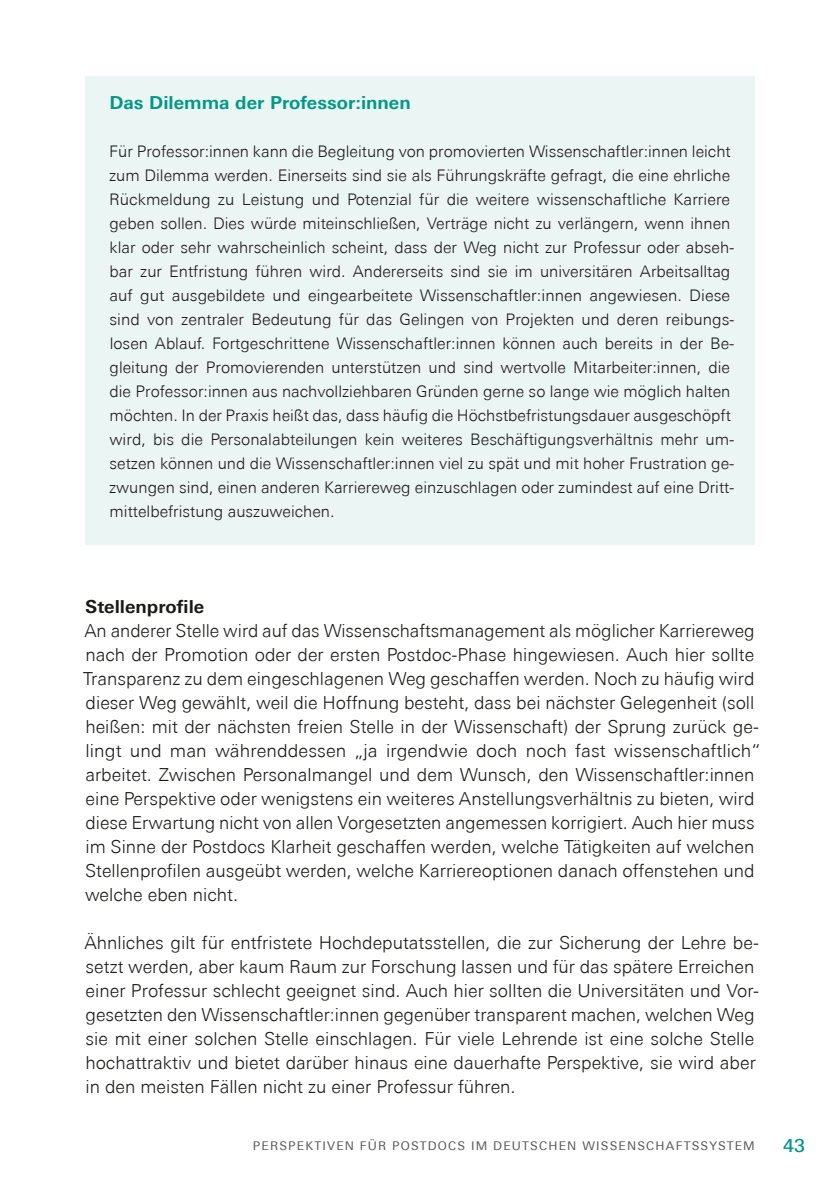
<style>
.page{position:relative;width:840px;height:1191px;background:#fff}
.page>*{position:absolute;margin:0;border:0;box-sizing:border-box;transform-origin:0 0}
.t1{font:300 18px/24px "Univers Next Pro";color:#1a1a18}
.t2{font:700 18px "Univers Next Pro";color:#009986}
.t3{font:700 18px "Univers Next Pro";color:#1a1a18}
.t4{font:500 18px "Univers Next Pro";color:#009986}
.t5{font:300 16px/24px "Univers Next Pro";color:#1a1a18}
.t6{font:12px "Univers Next Pro";letter-spacing:.1em;color:#565656}
</style>
<div class="page">
<div style="left:85px;top:76px;width:669px;height:60px;background:#ebf5f4"></div>
<div style="left:85px;top:111px;width:669px;height:433px;background:#ebf5f4"></div>
<p class="t2" style="left:109px;top:92px;width:303px">Das Dilemma der Professor:innen</p>
<p class="t5" style="left:109px;top:139px;width:626px">Für Professor:innen kann die Begleitung von promovierten Wissenschaftler:innen leicht zum Dilemma werden. Einerseits sind sie als Führungskräfte gefragt, die eine ehrliche Rückmeldung zu Leistung und Potenzial für die weitere wissenschaftliche Karriere geben sollen. Dies würde miteinschließen, Verträge nicht zu verlängern, wenn ihnen klar oder sehr wahrscheinlich scheint, dass der Weg nicht zur Professur oder abseh&shy;bar zur Entfristung führen wird. Andererseits sind sie im universitären Arbeitsalltag auf gut ausgebildete und eingearbeitete Wissenschaftler:innen angewiesen. Diese sind von zentraler Bedeutung für das Gelingen von Projekten und deren reibungs&shy;losen Ablauf. Fortgeschrittene Wissenschaftler:innen können auch bereits in der Be&shy;gleitung der Promovierenden unterstützen und sind wertvolle Mitarbeiter:innen, die die Professor:innen aus nachvollziehbaren Gründen gerne so lange wie möglich halten möchten. In der Praxis heißt das, dass häufig die Höchstbefristungsdauer ausgeschöpft wird, bis die Personalabteilungen kein weiteres Beschäftigungsverhältnis mehr um&shy;setzen können und die Wissenschaftler:innen viel zu spät und mit hoher Frustration ge&shy;zwungen sind, einen anderen Karriereweg einzuschlagen oder zumindest auf eine Dritt&shy;mittelbefristung auszuweichen.</p>
<p class="t3" style="left:85px;top:596px;width:121px">Stellenprofile</p>
<p class="t1" style="left:83px;top:619px;width:678px">An anderer Stelle wird auf das Wissenschaftsmanagement als möglicher Karriereweg nach der Promotion oder der ersten Postdoc-Phase hingewiesen. Auch hier sollte Transparenz zu dem eingeschlagenen Weg geschaffen werden. Noch zu häufig wird dieser Weg gewählt, weil die Hoffnung besteht, dass bei nächster Gelegenheit (soll heißen: mit der nächsten freien Stelle in der Wissenschaft) der Sprung zurück ge&shy;lingt und man währenddessen „ja irgendwie doch noch fast wissenschaftlich“ arbeitet. Zwischen Personalmangel und dem Wunsch, den Wissenschaftler:innen eine Perspektive oder wenigstens ein weiteres Anstellungsverhältnis zu bieten, wird diese Erwartung nicht von allen Vorgesetzten angemessen korrigiert. Auch hier muss im Sinne der Postdocs Klarheit geschaffen werden, welche Tätigkeiten auf welchen Stellenprofilen ausgeübt werden, welche Karriereoptionen danach offenstehen und welche eben nicht.</p>
<p class="t1" style="left:84px;top:931px;width:675px">Ähnliches gilt für entfristete Hochdeputatsstellen, die zur Sicherung der Lehre be&shy;setzt werden, aber kaum Raum zur Forschung lassen und für das spätere Erreichen einer Professur schlecht geeignet sind. Auch hier sollten die Universitäten und Vor&shy;gesetzten den Wissenschaftler:innen gegenüber transparent machen, welchen Weg sie mit einer solchen Stelle einschlagen. Für viele Lehrende ist eine solche Stelle hochattraktiv und bietet darüber hinaus eine dauerhafte Perspektive, sie wird aber in den meisten Fällen nicht zu einer Professur führen.</p>
<p class="t6" style="left:253px;top:1139px;width:503px">PERSPEKTIVEN FÜR POSTDOCS IM DEUTSCHEN WISSENSCHAFTSSYSTEM</p>
<p class="t4" style="left:782px;top:1134px;width:23px">43</p>
</div>
